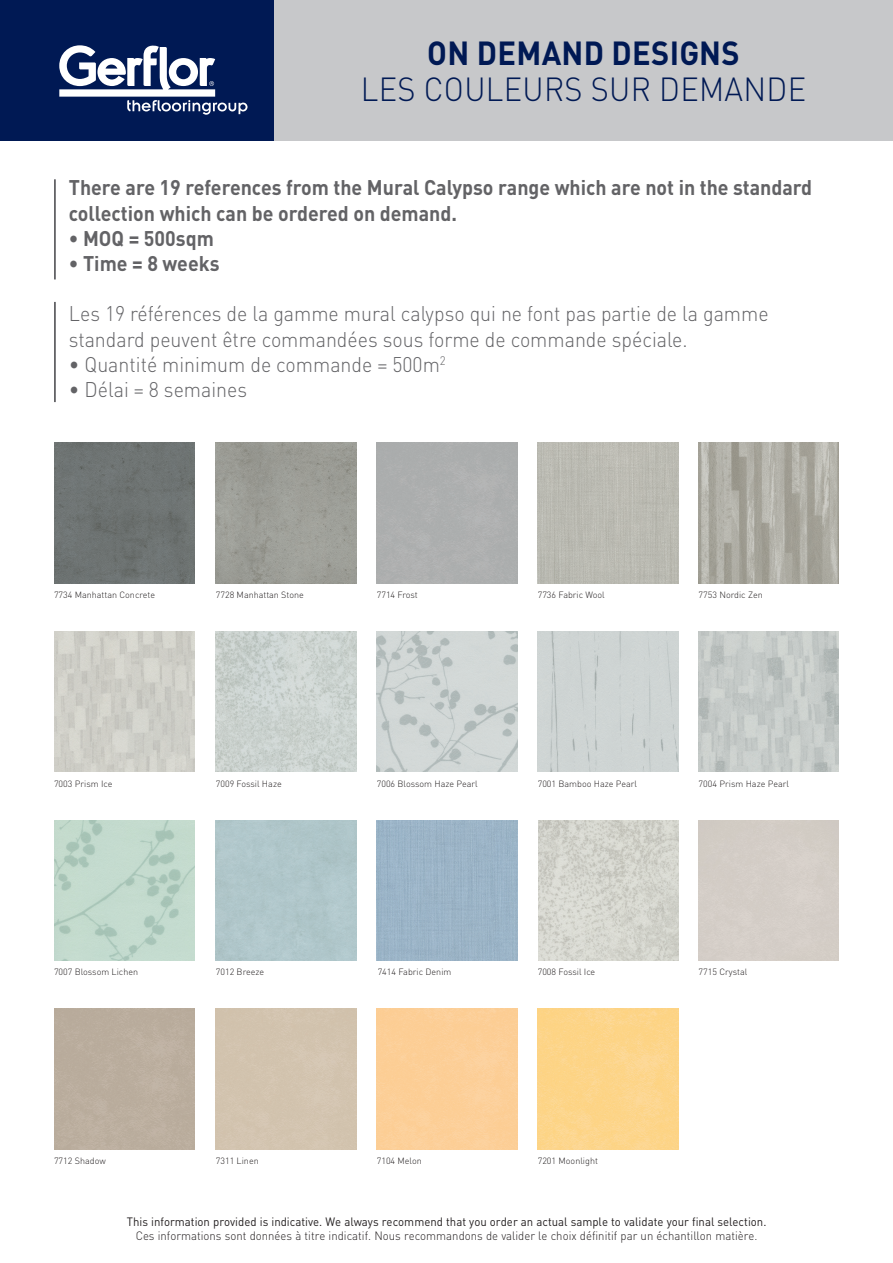
<style>
.page{position:relative;width:893px;height:1263px;background:#fff}
.page>*{position:absolute;margin:0;border:0;box-sizing:border-box;transform-origin:0 0}
.t1{font:300 33px "DIN Pro";letter-spacing:.01em;color:#001954;scale:.93 1}
.t2{font:700 33px "DIN Pro";letter-spacing:.01em;color:#001954;scale:.93 1}
.t3{font:300 21px/25.2px "DIN Pro";color:#636366;scale:.93 1}
.t4{font:700 21px/25.2px "DIN Pro";color:#636366;scale:.93 1}
.t5{font:12px "DIN Pro";color:#231f20;scale:.95 1}
.t6{font:300 12px "DIN Pro";color:#231f20;scale:.95 1}
.t7{font:300 9px "DIN";color:#231f20}
</style>
<div class="page">
<div style="left:0;top:0;width:274px;height:140px;background:#001954"></div>
<div style="left:274px;top:0;width:619px;height:140px;background:#c7c8ca"></div>
<svg style="left:59px;top:45px;width:189px;height:70px"></svg>
<hr style="left:54px;top:179px;width:2px;height:100px;background:#636366">
<hr style="left:54px;top:302px;width:2px;height:100px;background:#636366">
<div style="left:54px;top:443px;width:140px;height:140px;background:#6e7373"></div>
<img style="left:216px;top:443px;width:140px;height:140px">
<img style="left:699px;top:443px;width:140px;height:140px">
<div style="left:538px;top:443px;width:140px;height:140px;background:#babab2"></div>
<img style="left:54px;top:631px;width:140px;height:141px">
<div style="left:538px;top:631px;width:140px;height:141px;background:#ced4d3"></div>
<img style="left:377px;top:631px;width:140px;height:141px">
<img style="left:216px;top:631px;width:140px;height:141px">
<img style="left:699px;top:631px;width:140px;height:141px">
<div style="left:377px;top:820px;width:140px;height:140px;background:#9bb4c7"></div>
<img style="left:538px;top:820px;width:141px;height:140px">
<img style="left:538px;top:1009px;width:140px;height:140px">
<img style="left:54px;top:820px;width:140px;height:140px">
<h1 class="t2" style="left:427px;top:30px;width:337px">ON DEMAND DESIGNS</h1>
<h1 class="t1" style="left:361px;top:66px;width:480px">LES COULEURS SUR DEMANDE</h1>
<h2 class="t4" style="left:69px;top:174px;width:801px">There are 19 references from the Mural Calypso range which are not in the standard collection which can be ordered on demand.</h2>
<h2 class="t4" style="left:69px;top:225px;width:157px">• MOQ = 500sqm</h2>
<h2 class="t4" style="left:69px;top:250px;width:163px">• Time = 8 weeks</h2>
<h2 class="t3" style="left:69px;top:300px;width:754px">Les 19 références de la gamme mural calypso qui ne font pas partie de la gamme standard peuvent être commandées sous forme de commande spéciale.</h2>
<h2 class="t3" style="left:69px;top:351px;width:407px">• Quantité minimum de commande = 500m<sup>2</sup></h2>
<h2 class="t3" style="left:69px;top:376px;width:193px">• Délai = 8 semaines</h2>
<p class="t7" style="left:54px;top:589px;width:103px">7734 Manhattan Concrete</p>
<p class="t7" style="left:216px;top:589px;width:90px">7728 Manhattan Stone</p>
<p class="t7" style="left:377px;top:589px;width:43px">7714 Frost</p>
<p class="t7" style="left:538px;top:589px;width:69px">7736 Fabric Wool</p>
<p class="t7" style="left:699px;top:589px;width:66px">7753 Nordic Zen</p>
<p class="t7" style="left:54px;top:778px;width:60px">7003 Prism Ice</p>
<p class="t7" style="left:216px;top:778px;width:67px">7009 Fossil Haze</p>
<p class="t7" style="left:377px;top:778px;width:102px">7006 Blossom Haze Pearl</p>
<p class="t7" style="left:538px;top:778px;width:101px">7001 Bamboo Haze Pearl</p>
<p class="t7" style="left:699px;top:778px;width:92px">7004 Prism Haze Pearl</p>
<p class="t7" style="left:54px;top:967px;width:86px">7007 Blossom Lichen</p>
<p class="t7" style="left:378px;top:967px;width:75px">7414 Fabric Denim</p>
<p class="t7" style="left:538px;top:967px;width:59px">7008 Fossil Ice</p>
<p class="t7" style="left:216px;top:967px;width:50px">7012 Breeze</p>
<p class="t7" style="left:699px;top:967px;width:50px">7715 Crystal</p>
<p class="t7" style="left:54px;top:1155px;width:53px">7712 Shadow</p>
<p class="t7" style="left:216px;top:1155px;width:44px">7311 Linen</p>
<p class="t7" style="left:377px;top:1155px;width:47px">7104 Melon</p>
<p class="t7" style="left:538px;top:1155px;width:62px">7201 Moonlight</p>
<h3 class="t5" style="left:127px;top:1213px;width:675px">This information provided is indicative. We always recommend that you order an actual sample to validate your final selection.</h3>
<h3 class="t6" style="left:136px;top:1228px;width:656px">Ces informations sont données à titre indicatif. Nous recommandons de valider le choix définitif par un échantillon matière.</h3>
</div>
